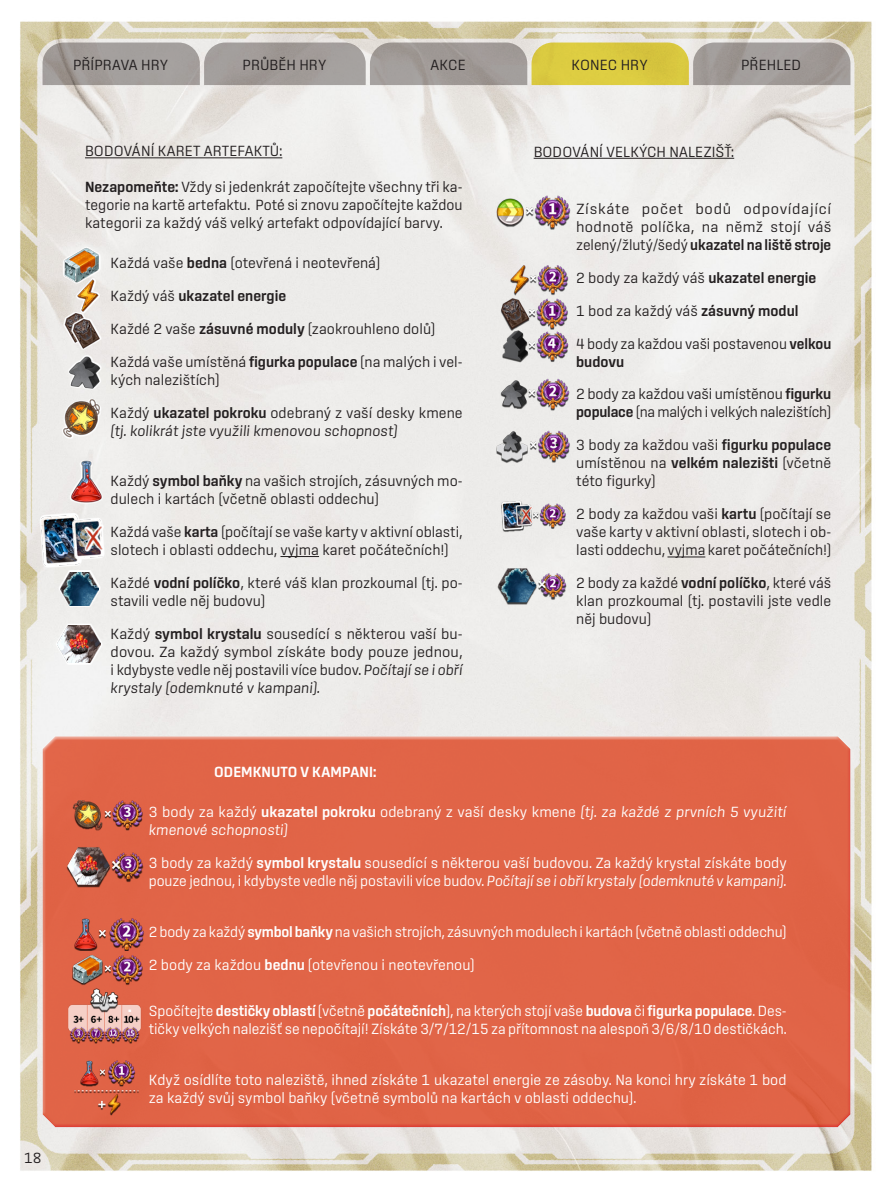
<style>
.page{position:relative;width:893px;height:1191px;background:#fff}
.page>*{position:absolute;margin:0;border:0;box-sizing:border-box;transform-origin:0 0}
.t1{font:300 15px/18px "Sinter";color:#231f20;text-align:justify}
.t2{font:300 15px/18px "Sinter";color:#fff;text-align:right}
.t3{font:italic 300 15px/18px "Sinter";color:#fff}
.t4{font:italic 300 15px/18px "Sinter";color:#231f20}
.t5{font:600 15px "Sinter";color:#231f20}
.t6{font:600 15px "Sinter";color:#fff}
.s1{font-weight:600}
.s2{font-weight:300}
.s3{font-style:normal}
.s4{font-weight:600;font-style:normal}
.s5{font-style:italic}
</style>
<div class="page">
<img style="left:20px;top:21px;width:852px;height:1150px">
<div style="left:41px;top:733px;width:810px;height:383px;background:#fff;opacity:.75"></div>
<div style="left:41px;top:746px;width:810px;height:382px;background:#e16447"></div>
<svg style="left:43px;top:43px;width:807px;height:42px;background:#afa78a"></svg>
<hr style="left:85px;top:157px;width:197px;height:1px;background:#231f20">
<hr style="left:280px;top:556px;width:39px;height:1px;background:#231f20">
<svg style="left:40px;top:513px;width:42px;height:55px"></svg>
<img style="left:42px;top:515px;width:38px;height:50px">
<svg style="left:72px;top:517px;width:32px;height:43px"></svg>
<img style="left:74px;top:519px;width:28px;height:39px">
<svg style="left:83px;top:523px;width:22px;height:29px"></svg>
<img style="left:84px;top:525px;width:19px;height:26px">
<img style="left:63px;top:459px;width:46px;height:45px">
<img style="left:66px;top:354px;width:37px;height:37px">
<svg style="left:58px;top:570px;width:43px;height:37px"></svg>
<img style="left:61px;top:572px;width:38px;height:33px">
<div style="left:63px;top:312px;width:31px;height:32px;background:#edebe9"></div>
<img style="left:63px;top:313px;width:21px;height:24px">
<svg style="left:71px;top:317px;width:31px;height:33px"></svg>
<img style="left:71px;top:319px;width:30px;height:29px">
<svg style="left:62px;top:246px;width:39px;height:38px"></svg>
<img style="left:64px;top:248px;width:36px;height:34px">
<svg style="left:75px;top:277px;width:25px;height:1px"></svg>
<img style="left:70px;top:278px;width:35px;height:35px">
<svg style="left:62px;top:398px;width:40px;height:41px"></svg>
<img style="left:62px;top:399px;width:39px;height:38px">
<div style="left:56px;top:623px;width:47px;height:42px;background:linear-gradient(to right,#fafafa,#f9f9f9)"></div>
<img style="left:58px;top:625px;width:43px;height:38px">
<img style="left:491px;top:194px;width:83px;height:37px">
<img style="left:72px;top:800px;width:71px;height:31px">
<img style="left:72px;top:918px;width:72px;height:67px">
<img style="left:68px;top:988px;width:73px;height:56px">
<img style="left:74px;top:1060px;width:65px;height:56px">
<img style="left:66px;top:847px;width:78px;height:41px">
<img style="left:501px;top:259px;width:75px;height:43px">
<img style="left:495px;top:293px;width:79px;height:42px">
<img style="left:496px;top:325px;width:77px;height:43px">
<img style="left:493px;top:375px;width:83px;height:40px">
<img style="left:491px;top:427px;width:82px;height:37px">
<img style="left:496px;top:498px;width:73px;height:37px">
<img style="left:492px;top:562px;width:81px;height:48px">
<hr style="left:534px;top:158px;width:200px;height:1px;background:#231f20">
<hr style="left:667px;top:556px;width:38px;height:1px;background:#231f20">
<p class="t1" style="left:24px;top:1149px;width:19px">18</p>
<p class="t1" style="left:73px;top:55px;width:97px">PŘÍPRAVA HRY</p>
<p class="t1" style="left:243px;top:55px;width:85px">PRŮBĚH HRY</p>
<p class="t1" style="left:430px;top:55px;width:37px">AKCE</p>
<p class="t1" style="left:572px;top:55px;width:78px">KONEC HRY</p>
<p class="t1" style="left:741px;top:55px;width:61px">PŘEHLED</p>
<p class="t1" style="left:85px;top:142px;width:199px">BODOVÁNÍ KARET ARTEFAKTŮ:</p>
<p class="t1" style="left:85px;top:178px;width:379px"><span class="s1">Nezapomeňte:</span> Vždy si jedenkrát započítejte všechny tři ka&shy;tegorie na kartě artefaktu. Poté si znovu započítejte každou kategorii za každý váš velký artefakt odpovídající barvy.</p>
<p class="t1" style="left:89px;top:254px;width:293px">• Každá vaše <span class="s1">bedna</span> (otevřená i neotevřená)</p>
<p class="t5" style="left:89px;top:287px;width:199px"><span class="s2">• Každý váš</span> ukazatel energie</p>
<p class="t1" style="left:89px;top:320px;width:348px">• Každé 2 vaše <span class="s1">zásuvné moduly</span> (zaokrouhleno dolů)</p>
<p class="t1" style="left:111px;top:353px;width:354px;text-indent:-21px">• Každá vaše umístěná <span class="s1">figurka populace</span> (na malých i vel&shy;kých nalezištích)</p>
<p class="t4" style="left:111px;top:403px;width:354px;text-indent:-21px"><span class="s3">• Každý</span> <span class="s4">ukazatel pokroku</span> <span class="s3">odebraný z vaší desky kmene </span>(tj. kolikrát jste využili kmenovou schopnost)</p>
<p class="t1" style="left:111px;top:471px;width:354px;text-indent:-21px">• Každý <span class="s1">symbol baňky</span> na vašich strojích, zásuvných mo&shy;dulech i kartách (včetně oblasti oddechu)</p>
<p class="t1" style="left:89px;top:522px;width:375px;text-align:center">• Každá vaše <span class="s1">karta</span> (počítají se vaše karty v aktivní oblasti, slotech i oblasti oddechu, vyjma karet počátečních!)</p>
<p class="t1" style="left:111px;top:573px;width:354px;text-indent:-21px">• Každé <span class="s1">vodní políčko</span>, které váš klan prozkoumal (tj. po&shy;stavili vedle něj budovu)</p>
<p class="t1" style="left:111px;top:624px;width:354px;text-indent:-21px">• Každý <span class="s1">symbol krystalu</span> sousedící s některou vaší bu&shy;dovou. Za každý symbol získáte body pouze jednou, i kdybyste vedle něj postavili více budov. <span class="s5">Počítají se i obří krystaly (odemknuté v kampani).</span></p>
<p class="t1" style="left:534px;top:142px;width:202px">BODOVÁNÍ VELKÝCH NALEZIŠŤ:</p>
<p class="t1" style="left:576px;top:199px;width:257px;text-indent:-21px">• Získáte počet bodů odpovídající hodnotě políčka, na němž stojí váš zelený/žlutý/šedý <span class="s1">ukazatel na liště stroje</span></p>
<p class="t1" style="left:555px;top:268px;width:263px">• 2 body za každý váš <span class="s1">ukazatel energie</span></p>
<p class="t1" style="left:555px;top:301px;width:245px">• 1 bod za každý váš <span class="s1">zásuvný modul</span></p>
<p class="t1" style="left:576px;top:334px;width:257px;text-indent:-21px">• 4 body za každou vaši postavenou <span class="s1">velkou budovu</span></p>
<p class="t1" style="left:555px;top:385px;width:278px;text-align:right">• 2 body za každou vaši umístěnou <span class="s1">figurku populace</span> (na malých i velkých nalezištích)</p>
<p class="t1" style="left:576px;top:436px;width:257px;text-indent:-21px">• 3 body za každou vaši <span class="s1">figurku populace </span>umístěnou na <span class="s1">velkém nalezišti</span> (včetně této figurky)</p>
<p class="t1" style="left:576px;top:505px;width:257px;text-indent:-21px">• 2 body za každou vaši <span class="s1">kartu</span> (počítají se vaše karty v aktivní oblasti, slotech i ob&shy;lasti oddechu, vyjma karet počátečních!)</p>
<p class="t1" style="left:576px;top:574px;width:257px;text-indent:-21px">• 2 body za každé <span class="s1">vodní políčko</span>, které váš klan prozkoumal (tj. postavili jste vedle něj budovu)</p>
<p class="t6" style="left:214px;top:763px;width:164px">ODEMKNUTO V KAMPANI:</p>
<p class="t3" style="left:149px;top:803px;width:639px;text-indent:-21px"><span class="s3">• 3 body za každý</span> <span class="s4">ukazatel pokroku</span> <span class="s3">odebraný z vaší desky kmene</span> (tj. za každé z prvních 5 využití kmenové schopnosti)</p>
<p class="t2" style="left:128px;top:854px;width:661px">• 3 body za každý <span class="s1">symbol krystalu</span> sousedící s některou vaší budovou. Za každý krystal získáte body pouze jednou, i kdybyste vedle něj postavili více budov. <span class="s5">Počítají se i obří krystaly (odemknuté v kampani).</span></p>
<p class="t2" style="left:128px;top:922px;width:661px">• 2 body za každý <span class="s1">symbol baňky</span> na vašich strojích, zásuvných modulech i kartách (včetně oblasti oddechu)</p>
<p class="t2" style="left:128px;top:955px;width:349px">• 2 body za každou <span class="s1">bednu</span> (otevřenou i neotevřenou)</p>
<p class="t2" style="left:128px;top:1001px;width:661px">• Spočítejte <span class="s1">destičky oblastí</span> (včetně <span class="s1">počátečních</span>), na kterých stojí vaše <span class="s1">budova</span> či <span class="s1">figurka populace</span>. Des&shy;tičky velkých nalezišť se nepočítají! Získáte 3/7/12/15 za přítomnost na alespoň 3/6/8/10 destičkách.</p>
<p class="t2" style="left:149px;top:1070px;width:639px;text-align:left;text-indent:-21px">• Když osídlíte toto naleziště, ihned získáte 1 ukazatel energie ze zásoby. Na konci hry získáte 1 bod za každý svůj symbol baňky (včetně symbolů na kartách v oblasti oddechu).</p>
</div>
